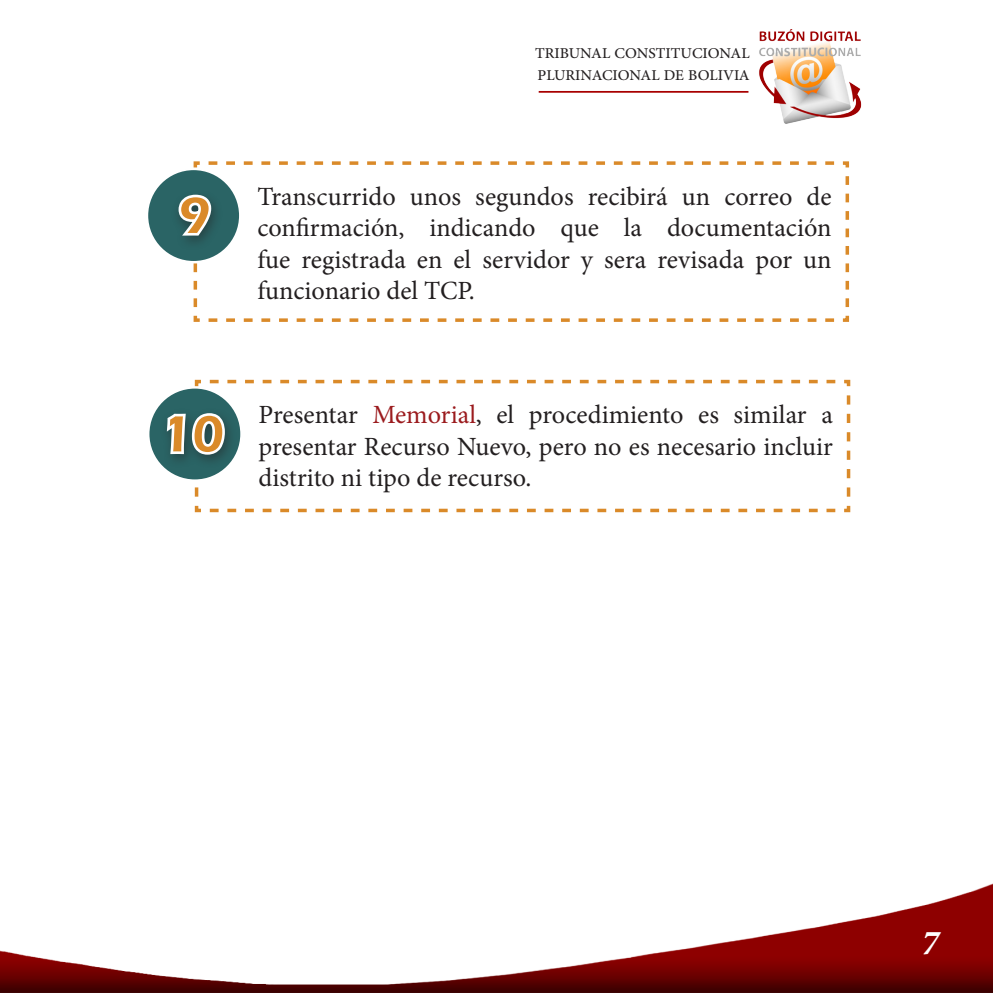
<style>
.page{position:relative;width:993px;height:993px;background:#fff}
.page>*{position:absolute;margin:0;border:0;box-sizing:border-box;transform-origin:0 0}
.t1{font:600 52.5px "Eras ITC";color:#da8a29}
.t2{font:italic 700 35px "Minion Pro";color:#fff}
.t3{font:26.25px/31.5px "Minion Pro";color:#231f20;text-align:justify}
.t4{font:21px/22.8px "Adobe Arabic";color:#231f20}
.s1{color:#9b1b1e}
</style>
<div class="page">
<img style="left:748px;top:29px;width:114px;height:95px">
<hr style="left:538px;top:91px;width:210px;height:2px;background:#a80000">
<img style="left:0;top:884px;width:992px;height:108px">
<svg style="left:193px;top:161px;width:657px;height:161px"></svg>
<svg style="left:147px;top:169px;width:93px;height:93px"></svg>
<svg style="left:148px;top:387px;width:93px;height:93px"></svg>
<div style="left:159px;top:407px;width:78px;height:61px;background:#2a6465"></div>
<svg style="left:164px;top:176px;width:675px;height:337px"></svg>
<p class="t4" style="left:535px;top:39px;width:216px">TRIBUNAL CONSTITUCIONAL<br>PLURINACIONAL DE BOLIVIA</p>
<p class="t1" style="left:179px;top:186px;width:34px">9</p>
<p class="t3" style="left:257px;top:181px;width:575px">Transcurrido unos segundos recibirá un correo de confirmación, indicando que la documentación fue registrada en el servidor y sera revisada por un funcionario del TCP.</p>
<p class="t1" style="left:160px;top:404px;width:66px">10</p>
<p class="t3" style="left:258px;top:399px;width:575px">Presentar <span class="s1">Memorial</span>, el procedimiento es similar a presentar Recurso Nuevo, pero no es necesario incluir distrito ni tipo de recurso.</p>
<h2 class="t2" style="left:921px;top:917px;width:19px">7</h2>
</div>
